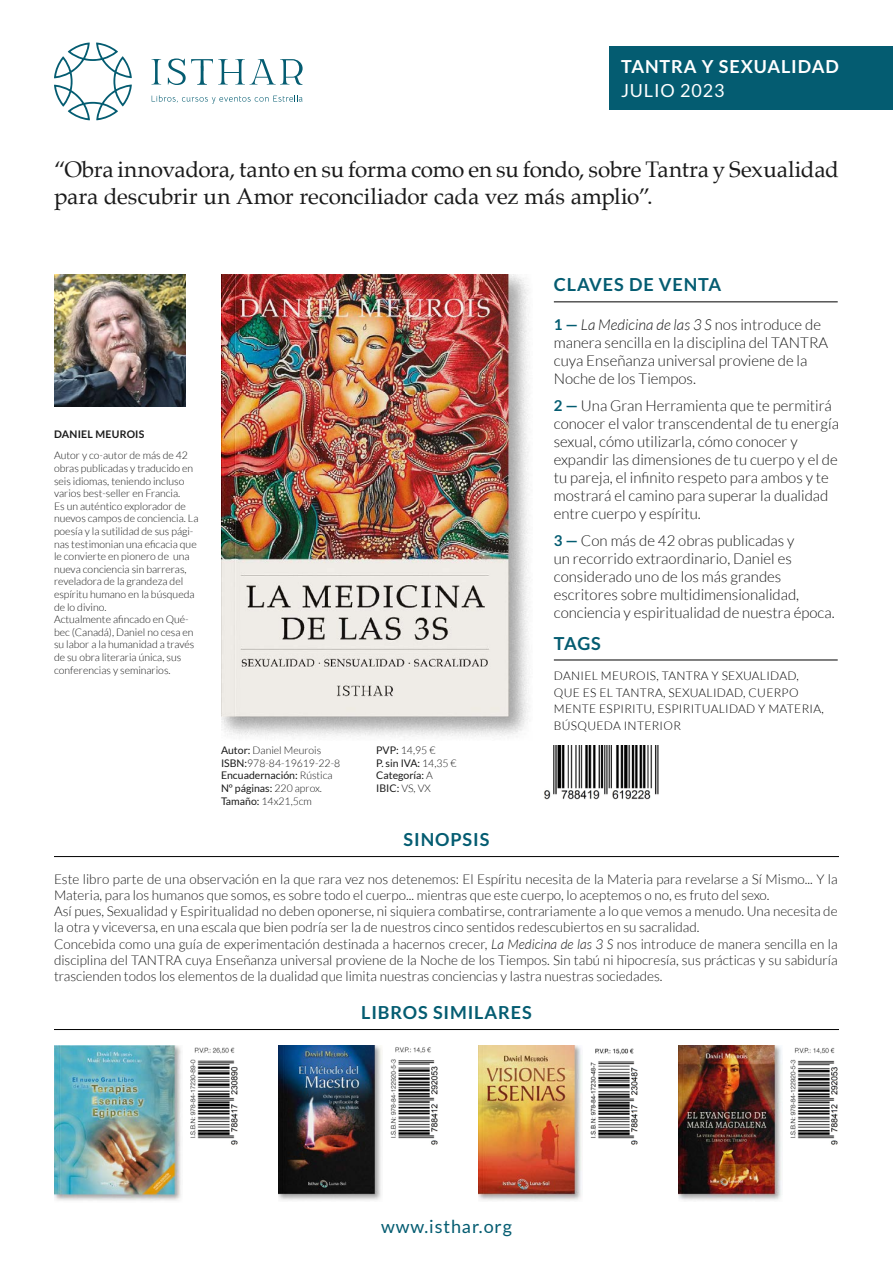
<style>
.page{position:relative;width:893px;height:1263px;background:#fff}
.page>*{position:absolute;margin:0;border:0;box-sizing:border-box;transform-origin:0 0}
.t1{font:22.5px/27px "Palatino";letter-spacing:-.01em;color:#1a1a1a}
.t2{font:700 18px "Lato";letter-spacing:.05em;color:#045c71}
.t3{font:700 18px "Lato";letter-spacing:.05em;color:#fff}
.t4{font:18px "Lato";letter-spacing:.05em;color:#045c71}
.t5{font:18px "Lato";letter-spacing:.05em;color:#fff}
.t6{font:300 15px/18px "Lato";color:#1a1a1a}
.t7{font:300 13.5px/16.2px "Lato";color:#1a1a1a}
.t8{font:300 12px/16.5px "Lato";letter-spacing:.025em;color:#000}
.t9{font:300 10.5px/12.6px "Lato";color:#1a1a1a}
.t10{font:10.5px/12.6px "Lato";color:#1a1a1a}
.t11{font:700 10.5px "Lato";letter-spacing:.025em;color:#1a1a1a}
.s1{font-weight:400}
.s2{font-weight:300}
.s3{font-weight:700;color:#045c71}
.s4{font-style:italic}
</style>
<div class="page">
<img style="left:54px;top:1046px;width:127px;height:155px">
<img style="left:190px;top:1047px;width:48px;height:98px">
<hr style="left:554px;top:301px;width:284px;height:1px;background:#000">
<hr style="left:54px;top:1029px;width:785px;height:1px;background:#000">
<hr style="left:54px;top:856px;width:785px;height:1px;background:#000">
<hr style="left:554px;top:660px;width:284px;height:1px;background:#000">
<div style="left:609px;top:46px;width:284px;height:63px;background:#045c71"></div>
<svg style="left:151px;top:59px;width:10px;height:25px"></svg>
<svg style="left:168px;top:59px;width:135px;height:26px"></svg>
<svg style="left:54px;top:42px;width:78px;height:78px"></svg>
<svg style="left:152px;top:95px;width:150px;height:9px"></svg>
<img style="left:544px;top:746px;width:115px;height:54px">
<img style="left:278px;top:1046px;width:104px;height:155px">
<img style="left:390px;top:1047px;width:48px;height:98px">
<img style="left:478px;top:1046px;width:104px;height:155px">
<img style="left:590px;top:1048px;width:48px;height:97px">
<img style="left:678px;top:1046px;width:104px;height:155px">
<img style="left:790px;top:1047px;width:48px;height:98px">
<img style="left:54px;top:275px;width:132px;height:132px">
<img style="left:221px;top:275px;width:308px;height:462px">
<h2 class="t3" style="left:621px;top:56px;width:219px">TANTRA Y SEXUALIDAD</h2>
<h2 class="t5" style="left:621px;top:80px;width:105px">JULIO 2023</h2>
<h1 class="t1" style="left:54px;top:156px;width:786px">“Obra innovadora, tanto en su forma como en su fondo, sobre Tantra y Sexualidad para descubrir un Amor reconciliador cada vez más amplio”.</h1>
<p class="t11" style="left:54px;top:428px;width:92px">DANIEL MEUROIS</p>
<p class="t9" style="left:54px;top:449px;width:146px">Autor y co-autor de más de 42 obras publicadas y traducido en seis idiomas, teniendo incluso varios best-seller en Francia.<br>Es un auténtico explorador de nuevos campos de conciencia. La poesía y la sutilidad de sus pági&shy;nas testimonian una eficacia que le convierte en pionero de una nueva conciencia sin barreras, reveladora de la grandeza del espíritu humano en la búsqueda de lo divino.<br>Actualmente afincado en Qué&shy;bec (Canadá), Daniel no cesa en su labor a la humanidad a través de su obra literaria única, sus conferencias y seminarios.</p>
<p class="t9" style="left:221px;top:744px;width:121px"><span class="s1">Autor:</span> Daniel Meurois<br><span class="s1">ISBN:</span>978-84-19619-22-8<br><span class="s1">Encuadernación:</span> Rústica<br><span class="s1">Nº páginas:</span> 220 aprox.<br><span class="s1">Tamaño:</span> 14x21,5cm</p>
<p class="t10" style="left:376px;top:744px;width:82px">PVP: <span class="s2">14,95 €<br></span>P. sin IVA: <span class="s2">14,35 €<br></span>Categoría: <span class="s2">A<br></span>IBIC: <span class="s2">VS, VX</span></p>
<h2 class="t2" style="left:404px;top:829px;width:87px">SINOPSIS</h2>
<h2 class="t2" style="left:554px;top:274px;width:169px">CLAVES DE VENTA</h2>
<p class="t6" style="left:554px;top:315px;width:276px"><span class="s3">1 —</span> <span class="s4">La Medicina de las 3 S</span> nos introduce de manera sencilla en la disciplina del TANTRA cuya Enseñanza universal proviene de la Noche de los Tiempos.</p>
<p class="t6" style="left:554px;top:396px;width:287px"><span class="s3">2 —</span> Una Gran Herramienta que te permitirá conocer el valor transcendental de tu energía sexual, cómo utilizarla, cómo conocer y expandir las dimensiones de tu cuerpo y el de tu pareja, el infinito respeto para ambos y te mostrará el camino para superar la dualidad entre cuerpo y espíritu.</p>
<p class="t6" style="left:554px;top:531px;width:282px"><span class="s3">3 —</span> Con más de 42 obras publicadas y<br>un recorrido extraordinario, Daniel es considerado uno de los más grandes escritores sobre multidimensionalidad, conciencia y espiritualidad de nuestra época.</p>
<h2 class="t2" style="left:554px;top:633px;width:49px">TAGS</h2>
<p class="t8" style="left:554px;top:668px;width:271px">DANIEL MEUROIS, TANTRA Y SEXUALIDAD, QUE ES EL TANTRA, SEXUALIDAD, CUERPO MENTE ESPIRITU, ESPIRITUALIDAD Y MATERIA, BÚSQUEDA INTERIOR</p>
<p class="t7" style="left:54px;top:871px;width:785px">Este libro parte de una observación en la que rara vez nos detenemos: El Espíritu necesita de la Materia para revelarse a Sí Mismo... Y la Materia, para los humanos que somos, es sobre todo el cuerpo... mientras que este cuerpo, lo aceptemos o no, es fruto del sexo.<br>Así pues, Sexualidad y Espiritualidad no deben oponerse, ni siquiera combatirse, contrariamente a lo que vemos a menudo. Una necesita de la otra y viceversa, en una escala que bien podría ser la de nuestros cinco sentidos redescubiertos en su sacralidad.<br>Concebida como una guía de experimentación destinada a hacernos crecer, <span class="s4">La Medicina de las 3 S</span> nos introduce de manera sencilla en la disciplina del TANTRA cuya Enseñanza universal proviene de la Noche de los Tiempos. Sin tabú ni hipocresía, sus prácticas y su sabiduría trascienden todos los elementos de la dualidad que limita nuestras conciencias y lastra nuestras sociedades.</p>
<h2 class="t2" style="left:361px;top:1002px;width:172px">LIBROS SIMILARES</h2>
<h2 class="t4" style="left:381px;top:1216px;width:132px">www.isthar.org</h2>
</div>
